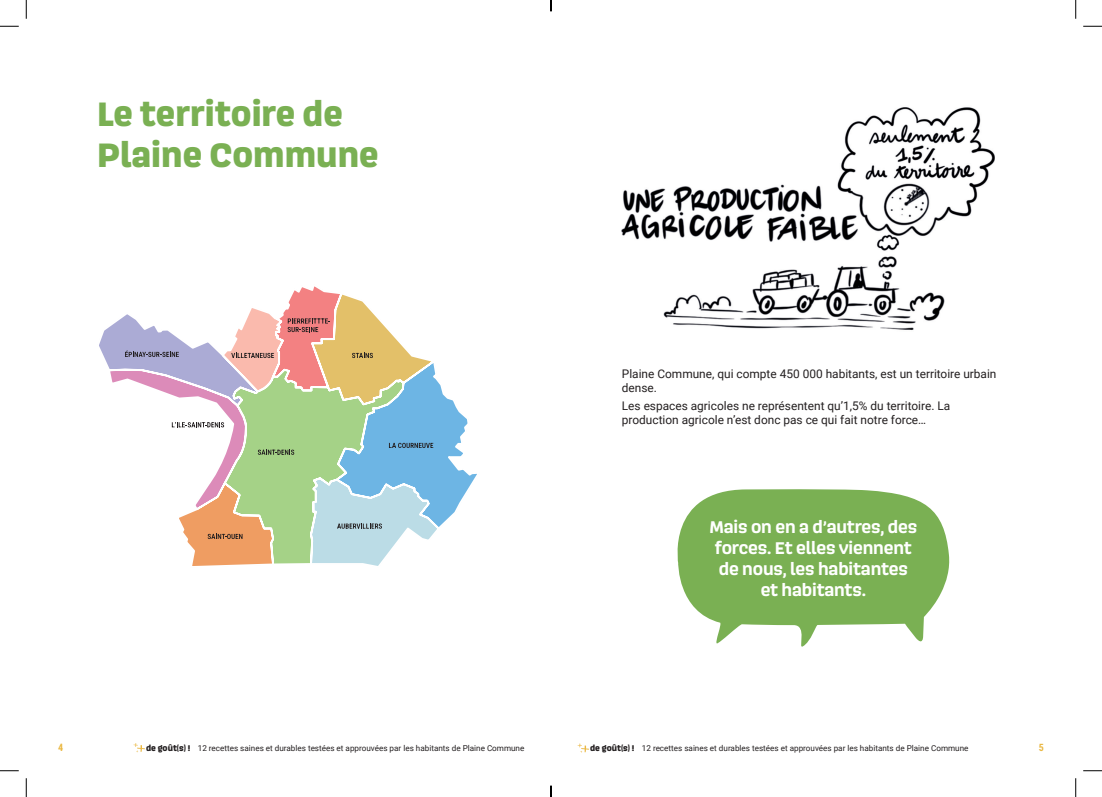
<style>
.page{position:relative;width:1102px;height:797px;background:#fff}
.page>*{position:absolute;margin:0;border:0;box-sizing:border-box;transform-origin:0 0}
.t1{font:800 35px/40.4px "Scarlet";color:#7ab053}
.t2{font:700 17.5px/21px "Scarlet";letter-spacing:-.01em;color:#fff;text-align:center}
.t3{font:11.88px/14.2px "Roboto";color:#231f20}
.t4{font:700 10px "Roboto Condensed";color:#eab843}
.t5{font:8.12px "Roboto";color:#231f20}
.s1{font-family:"Scarlet";font-weight:800;font-size:8.62px}
</style>
<div class="page">
<svg style="left:577px;top:743px;width:12px;height:9px"></svg>
<svg style="left:133px;top:743px;width:12px;height:9px"></svg>
<img style="left:622px;top:107px;width:372px;height:223px">
<svg style="left:677px;top:489px;width:273px;height:158px;fill:#7ab053"></svg>
<svg style="left:99px;top:286px;width:378px;height:280px"></svg>
<svg style="left:0;top:25px;width:19px;height:2px"></svg>
<svg style="left:1083px;top:25px;width:18px;height:2px"></svg>
<svg style="left:0;top:770px;width:19px;height:1px"></svg>
<svg style="left:1083px;top:770px;width:18px;height:1px"></svg>
<svg style="left:25px;top:0;width:2px;height:19px"></svg>
<svg style="left:25px;top:778px;width:2px;height:19px"></svg>
<svg style="left:1075px;top:0;width:1px;height:19px"></svg>
<svg style="left:1075px;top:778px;width:1px;height:19px"></svg>
<svg style="left:550px;top:785px;width:1px;height:12px"></svg>
<h1 class="t1" style="left:97px;top:93px;width:283px">Le territoire de<br>Plaine Commune</h1>
<p class="t3" style="left:622px;top:366px;width:376px">Plaine Commune, qui compte 450 000 habitants, est un territoire urbain dense.</p>
<p class="t3" style="left:622px;top:398px;width:330px">Les espaces agricoles ne représentent qu’1,5% du territoire. La production agricole n’est donc pas ce qui fait notre force…</p>
<h2 class="t2" style="left:709px;top:516px;width:209px">Mais on en a d’autres, des forces. Et elles viennent de nous, les habitantes et habitants.</h2>
<p class="t4" style="left:58px;top:740px;width:7px">4</p>
<p class="t5" style="left:146px;top:742px;width:380px"><span class="s1">de goût(s) !</span> 12 recettes saines et durables testées et approuvées par les habitants de Plaine Commune</p>
<p class="t5" style="left:590px;top:742px;width:380px"><span class="s1">de goût(s) !</span> 12 recettes saines et durables testées et approuvées par les habitants de Plaine Commune</p>
<p class="t4" style="left:1038px;top:740px;width:7px">5</p>
</div>
